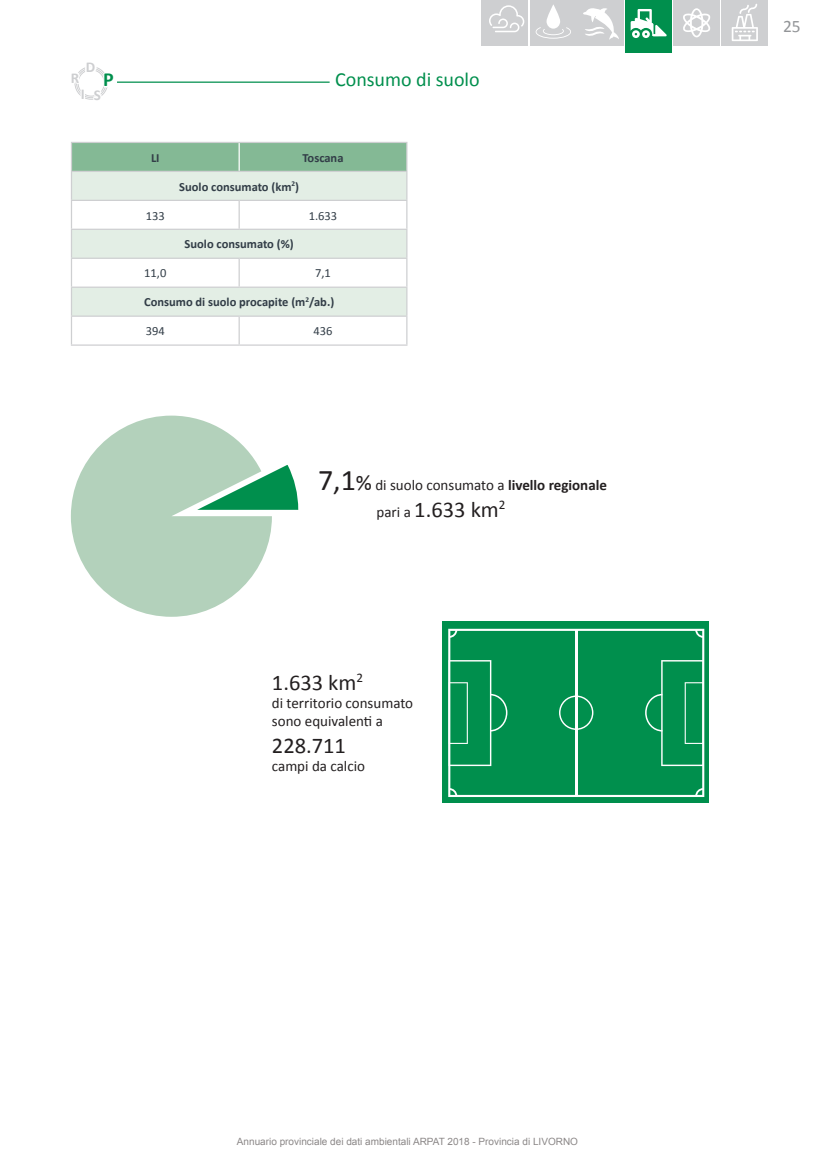
<style>
.page{position:relative;width:815px;height:1170px;background:#fff}
.page>*{position:absolute;margin:0;border:0;box-sizing:border-box;transform-origin:0 0}
.t1{font:22.5px "Calibri";color:#231f20}
.t2{font:20px "Calibri";color:#008f4d}
.t3{font:700 20px "Calibri";color:#008f4d}
.t4{font:17.5px "Calibri";color:#939598}
.t5{font:15px/18px "Calibri";color:#231f20}
.t6{font:700 15px "Calibri";color:#cecfd1}
.t7{font:700 12.5px "Calibri";color:#323d47}
.t8{font:12.5px "Calibri";color:#323d47}
.t9{font:10px "Arial";color:#8b8787}
.s1{font-size:30px}
.s2{font-size:22.5px}
.s3{font-weight:700}
.s4{font-size:15px}
</style>
<div class="page">
<div style="left:482px;top:0;width:46px;height:46px;background:#cecfd1"></div>
<svg style="left:489px;top:5px;width:35px;height:27px"></svg>
<div style="left:530px;top:0;width:46px;height:46px;background:#cecfd1"></div>
<div style="left:578px;top:0;width:46px;height:46px;background:#cecfd1"></div>
<div style="left:626px;top:0;width:46px;height:53px;background:#008f4d"></div>
<svg style="left:631px;top:9px;width:36px;height:29px"></svg>
<div style="left:721px;top:0;width:47px;height:46px;background:#cecfd1"></div>
<div style="left:674px;top:0;width:46px;height:46px;background:#cecfd1"></div>
<svg style="left:583px;top:8px;width:36px;height:32px"></svg>
<svg style="left:732px;top:4px;width:26px;height:37px"></svg>
<svg style="left:683px;top:8px;width:27px;height:29px"></svg>
<svg style="left:536px;top:4px;width:35px;height:35px"></svg>
<svg style="left:74px;top:67px;width:34px;height:33px"></svg>
<hr style="left:71px;top:344px;width:168px;height:2px;background:#cecfd1">
<hr style="left:239px;top:344px;width:168px;height:2px;background:#cecfd1">
<svg style="left:71px;top:142px;width:336px;height:202px"></svg>
<svg style="left:272px;top:465px;width:26px;height:45px"></svg>
<svg style="left:71px;top:415px;width:201px;height:201px;fill:#b3d1bb"></svg>
<div style="left:442px;top:621px;width:267px;height:182px;background:#008f4d"></div>
<svg style="left:448px;top:628px;width:256px;height:169px"></svg>
<svg style="left:695px;top:629px;width:8px;height:8px"></svg>
<svg style="left:695px;top:788px;width:8px;height:8px"></svg>
<svg style="left:645px;top:660px;width:59px;height:106px"></svg>
<hr style="left:575px;top:629px;width:2px;height:166px;background:#fff">
<hr style="left:117px;top:81px;width:213px;height:2px;background:#008f4d">
<p class="t6" style="left:71px;top:68px;width:10px">R</p>
<p class="t6" style="left:86px;top:57px;width:11px">D</p>
<h2 class="t3" style="left:103px;top:67px;width:12px">P</h2>
<p class="t6" style="left:81px;top:85px;width:6px">I</p>
<p class="t6" style="left:94px;top:85px;width:9px">S</p>
<h2 class="t2" style="left:335px;top:67px;width:146px">Consumo di suolo</h2>
<p class="t7" style="left:151px;top:149px;width:10px">LI</p>
<p class="t7" style="left:302px;top:149px;width:43px">Toscana</p>
<p class="t7" style="left:179px;top:178px;width:121px">Suolo consumato (km<sup>2</sup>)</p>
<p class="t8" style="left:146px;top:207px;width:21px">133</p>
<p class="t8" style="left:309px;top:207px;width:30px">1.633</p>
<p class="t7" style="left:185px;top:236px;width:111px">Suolo consumato (%)</p>
<p class="t8" style="left:144px;top:265px;width:24px">11,0</p>
<p class="t8" style="left:315px;top:265px;width:17px">7,1</p>
<p class="t7" style="left:144px;top:294px;width:192px">Consumo di suolo procapite (m<sup>2</sup>/ab.)</p>
<p class="t8" style="left:146px;top:323px;width:21px">394</p>
<p class="t8" style="left:314px;top:323px;width:21px">436</p>
<p class="t5" style="left:318px;top:476px;width:290px"><span class="s1">7,1</span><span class="s2">%</span> di suolo consumato a <span class="s3">livello regionale</span></p>
<h1 class="t1" style="left:377px;top:495px;width:130px"><span class="s4">pari a</span> 1.633 km<sup>2</sup></h1>
<h1 class="t1" style="left:272px;top:668px;width:93px">1.633 km<sup>2</sup></h1>
<p class="t5" style="left:272px;top:694px;width:143px">di territorio consumato sono equivalenti a</p>
<h1 class="t1" style="left:272px;top:731px;width:76px">228.711</h1>
<p class="t5" style="left:272px;top:757px;width:95px">campi da calcio</p>
<p class="t9" style="left:237px;top:1135px;width:343px">Annuario provinciale dei dati ambientali ARPAT 2018 - Provincia di LIVORNO</p>
<p class="t4" style="left:783px;top:15px;width:19px">25</p>
</div>
